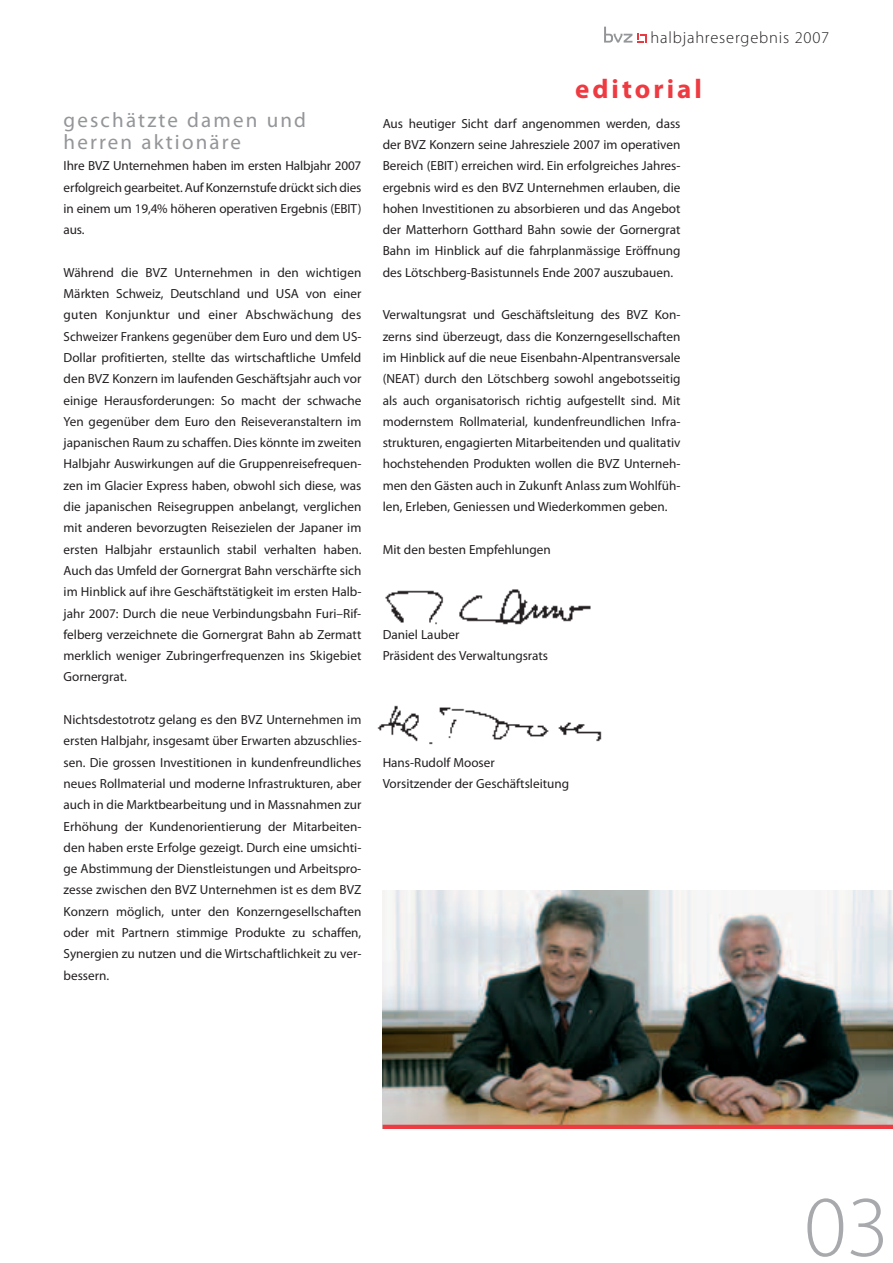
<style>
.page{position:relative;width:893px;height:1263px;background:#fff}
.page>*{position:absolute;margin:0;border:0;box-sizing:border-box;transform-origin:0 0}
.t1{font:300 87px "Myriad Pro";color:#a8a9ad}
.t2{font:700 27px "Myriad Pro";letter-spacing:.11em;color:#ee3a41}
.t3{font:21px/22.5px "Myriad Pro";letter-spacing:.1em;color:#939598}
.t4{font:300 16.5px "Myriad Pro";letter-spacing:.05em;color:#231f20}
.t5{font:13.2px/21.3px "Myriad Pro";color:#231f20;text-align:justify}
</style>
<div class="page">
<img style="left:382px;top:891px;width:510px;height:234px">
<svg style="left:604px;top:27px;width:42px;height:16px"></svg>
<hr style="left:382px;top:1125px;width:510px;height:4px;background:#ee3a41">
<img style="left:377px;top:705px;width:225px;height:40px">
<img style="left:385px;top:589px;width:206px;height:36px">
<h3 class="t3" style="left:64px;top:110px;width:244px">geschätzte damen und herren aktionäre</h3>
<p class="t5" style="left:64px;top:156px;width:299px">Ihre BVZ Unternehmen haben im ersten Halbjahr 2007 erfolgreich gearbeitet. Auf Konzernstufe drückt sich dies in einem um 19,4% höheren operativen Ergebnis (EBIT) aus.</p>
<p class="t5" style="left:64px;top:263px;width:299px">Während die BVZ Unternehmen in den wichtigen Märkten Schweiz, Deutschland und USA von einer guten Konjunktur und einer Abschwächung des Schweizer Frankens gegenüber dem Euro und dem US-Dollar profitierten, stellte das wirtschaftliche Umfeld den BVZ Konzern im laufenden Geschäftsjahr auch vor einige Herausforderungen: So macht der schwache Yen gegenüber dem Euro den Reiseveranstaltern im japanischen Raum zu schaffen. Dies könnte im zweiten Halbjahr Auswirkungen auf die Gruppenreisefrequen&shy;zen im Glacier Express haben, obwohl sich diese, was die japanischen Reisegruppen anbelangt, verglichen mit anderen bevorzugten Reisezielen der Japaner im ersten Halbjahr erstaunlich stabil verhalten haben.<br>Auch das Umfeld der Gornergrat Bahn verschärfte sich im Hinblick auf ihre Geschäftstätigkeit im ersten Halb&shy;jahr 2007: Durch die neue Verbindungsbahn Furi–Rif&shy;felberg verzeichnete die Gornergrat Bahn ab Zermatt merklich weniger Zubringerfrequenzen ins Skigebiet Gornergrat.</p>
<p class="t5" style="left:64px;top:710px;width:299px">Nichtsdestotrotz gelang es den BVZ Unternehmen im ersten Halbjahr, insgesamt über Erwarten abzuschlies&shy;sen. Die grossen Investitionen in kundenfreundliches neues Rollmaterial und moderne Infrastrukturen, aber auch in die Marktbearbeitung und in Massnahmen zur Erhöhung der Kundenorientierung der Mitarbeiten&shy;den haben erste Erfolge gezeigt. Durch eine umsichti&shy;ge Abstimmung der Dienstleistungen und Arbeitspro&shy;zesse zwischen den BVZ Unternehmen ist es dem BVZ Konzern möglich, unter den Konzerngesellschaften oder mit Partnern stimmige Produkte zu schaffen, Synergien zu nutzen und die Wirtschaftlichkeit zu ver&shy;bessern.</p>
<p class="t4" style="left:650px;top:31px;width:180px">halbjahresergebnis 2007</p>
<h2 class="t2" style="left:575px;top:79px;width:128px">editorial</h2>
<p class="t5" style="left:382px;top:114px;width:299px">Aus heutiger Sicht darf angenommen werden, dass der BVZ Konzern seine Jahresziele 2007 im operativen Bereich (EBIT) erreichen wird. Ein erfolgreiches Jahres&shy;ergebnis wird es den BVZ Unternehmen erlauben, die hohen Investitionen zu absorbieren und das Angebot der Matterhorn Gotthard Bahn sowie der Gornergrat Bahn im Hinblick auf die fahrplanmässige Eröffnung des Lötschberg-Basistunnels Ende 2007 auszubauen.</p>
<p class="t5" style="left:382px;top:305px;width:299px">Verwaltungsrat und Geschäftsleitung des BVZ Kon&shy;zerns sind überzeugt, dass die Konzerngesellschaften im Hinblick auf die neue Eisenbahn-Alpentransversale (NEAT) durch den Lötschberg sowohl angebotsseitig als auch organisatorisch richtig aufgestellt sind. Mit modernstem Rollmaterial, kundenfreundlichen Infra&shy;strukturen, engagierten Mitarbeitenden und qualitativ hochstehenden Produkten wollen die BVZ Unterneh&shy;men den Gästen auch in Zukunft Anlass zum Wohlfüh&shy;len, Erleben, Geniessen und Wiederkommen geben.</p>
<p class="t5" style="left:382px;top:540px;width:170px">Mit den besten Empfehlungen</p>
<p class="t5" style="left:382px;top:625px;width:167px">Daniel Lauber<br>Präsident des Verwaltungsrats</p>
<p class="t5" style="left:382px;top:753px;width:188px">Hans-Rudolf Mooser<br>Vorsitzender der Geschäftsleitung</p>
<h1 class="t1" style="left:804px;top:1193px;width:86px">03</h1>
</div>
